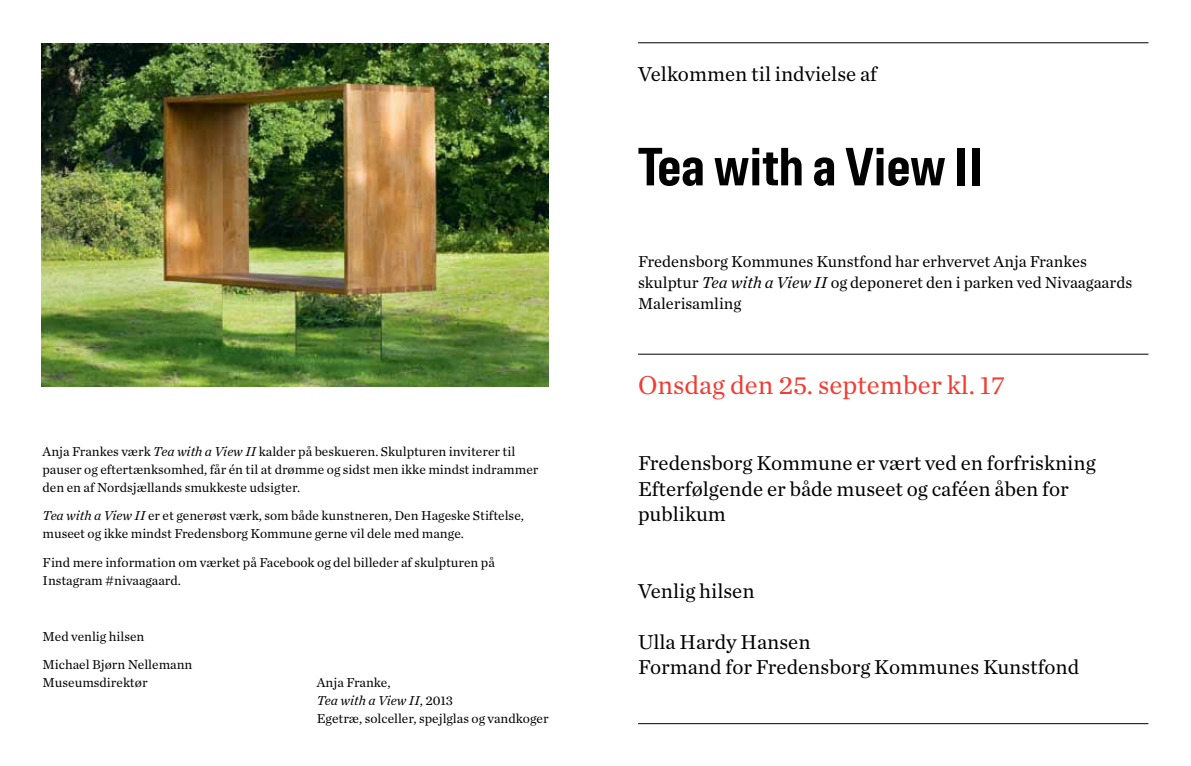
<style>
.page{position:relative;width:1191px;height:766px;background:#fff}
.page>*{position:absolute;margin:0;border:0;box-sizing:border-box;transform-origin:0 0}
.t1{font:700 53.55px "Hill";color:#000}
.t2{font:27px "Chronicle Text G1";color:#ef3e33}
.t3{font:21px/25.5px "Chronicle Text G1";color:#000}
.t4{font:16.5px/21px "Chronicle Text G1";color:#000}
.t5{font:13.5px/18px "Chronicle Text G1";color:#000}
.s1{font-style:italic}
</style>
<div class="page">
<hr style="left:638px;top:42px;width:510px;height:1px;background:#000">
<hr style="left:638px;top:723px;width:510px;height:1px;background:#000">
<hr style="left:638px;top:354px;width:510px;height:1px;background:#000">
<img style="left:42px;top:43px;width:507px;height:343px">
<p class="t5" style="left:43px;top:442px;width:497px">Anja Frankes værk <span class="s1">Tea with a View II</span> kalder på beskueren. Skulpturen inviterer til pauser og eftertænksomhed, får én til at drømme og sidst men ikke mindst indrammer den en af Nordsjællands smukkeste udsigter.</p>
<p class="t5" style="left:43px;top:506px;width:483px"><span class="s1">Tea with a View II</span> er et generøst værk, som både kunstneren, Den Hageske Stiftelse, museet og ikke mindst Fredensborg Kommune gerne vil dele med mange.</p>
<p class="t5" style="left:43px;top:552px;width:454px">Find mere information om værket på Facebook og del billeder af skulpturen på<br>Instagram #nivaagaard.</p>
<p class="t5" style="left:43px;top:621px;width:151px;line-height:28.2px">Med venlig hilsen<br>Michael Bjørn Nellemann</p>
<p class="t5" style="left:43px;top:672px;width:106px">Museumsdirektør</p>
<p class="t5" style="left:317px;top:673px;width:233px">Anja Franke,<br><span class="s1">Tea with a View II</span>, 2013<br>Egetræ, solceller, spejlglas og vandkoger</p>
<h3 class="t3" style="left:638px;top:60px;width:241px">Velkommen til indvielse af</h3>
<h1 class="t1" style="left:638px;top:138px;width:346px">Tea with a View II</h1>
<p class="t4" style="left:638px;top:250px;width:496px">Fredensborg Kommunes Kunstfond har erhvervet Anja Frankes skulptur <span class="s1">Tea with a View II</span> og deponeret den i parken ved Nivaagaards<br>Malerisamling</p>
<h2 class="t2" style="left:638px;top:364px;width:368px">Onsdag den 25. september kl. 17</h2>
<h3 class="t3" style="left:638px;top:449px;width:459px">Fredensborg Kommune er vært ved en forfriskning<br>Efterfølgende er både museet og caféen åben for publikum</h3>
<h3 class="t3" style="left:638px;top:577px;width:118px">Venlig hilsen</h3>
<h3 class="t3" style="left:638px;top:628px;width:443px">Ulla Hardy Hansen<br>Formand for Fredensborg Kommunes Kunstfond</h3>
</div>
